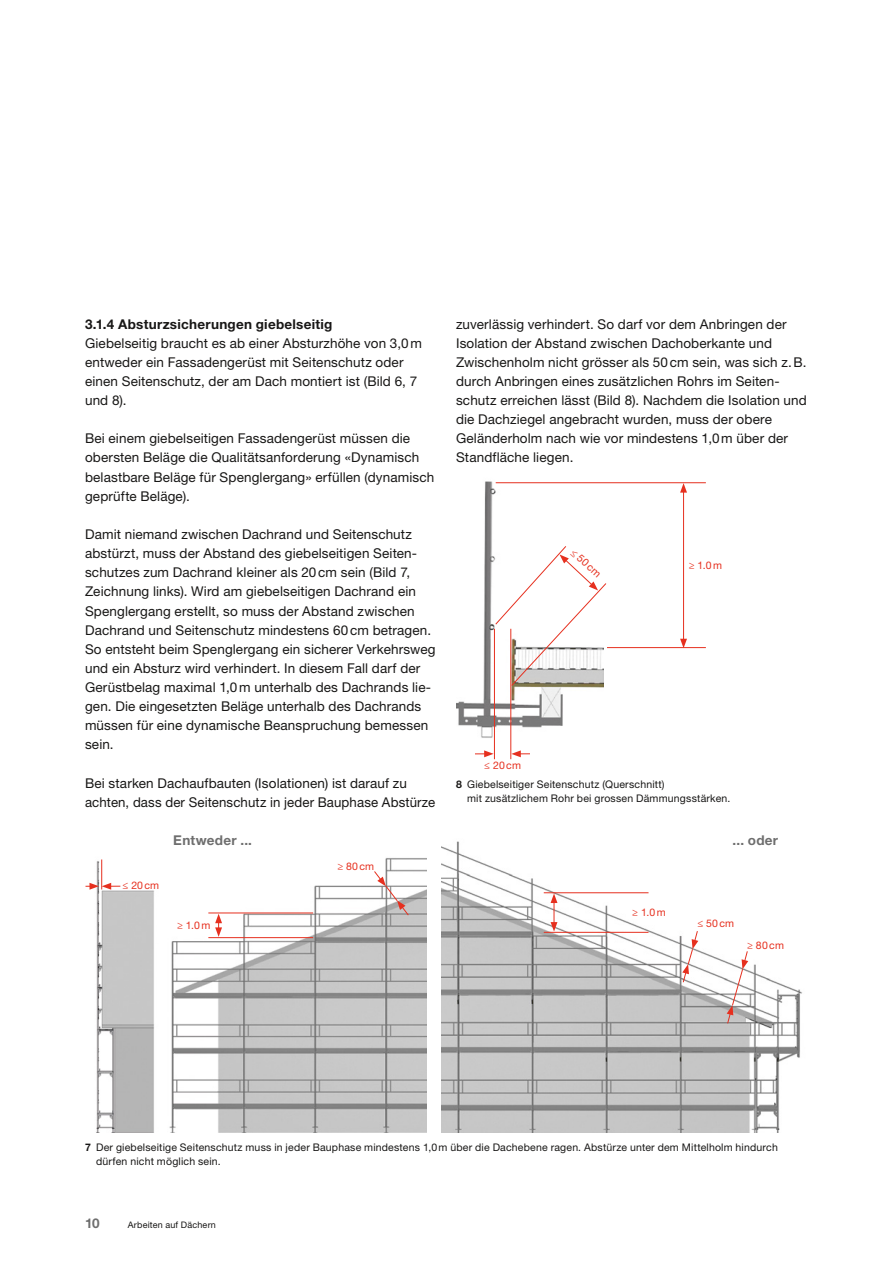
<style>
.page{position:relative;width:893px;height:1263px;background:#fff}
.page>*{position:absolute;margin:0;border:0;box-sizing:border-box;transform-origin:0 0}
.t1{font:13.5px/19.2px "Helvetica Neue LT Std";letter-spacing:.01em;color:#181716}
.t2{font:700 13.5px "Helvetica Neue LT Std";letter-spacing:.02em;color:#181716}
.t3{font:700 13.5px "Helvetica Neue LT Std";letter-spacing:.02em;color:#6e6e6e}
.t4{font:10.5px/13.8px "Helvetica Neue LT Std";letter-spacing:.02em;color:#181716}
.t5{font:10.5px "Helvetica Neue LT Std";letter-spacing:.025em;color:#e6301f}
.t6{font:9px "Helvetica Neue LT Std";letter-spacing:.025em;color:#181716}
.s1{font-weight:700}
</style>
<div class="page">
<img style="left:442px;top:841px;width:360px;height:291px">
<svg style="left:682px;top:930px;width:16px;height:53px"></svg>
<svg style="left:727px;top:950px;width:21px;height:74px"></svg>
<svg style="left:551px;top:893px;width:6px;height:38px"></svg>
<hr style="left:544px;top:932px;width:104px;height:1px;background:#e6301f">
<hr style="left:544px;top:892px;width:104px;height:1px;background:#e6301f">
<img style="left:85px;top:859px;width:69px;height:273px">
<img style="left:169px;top:858px;width:258px;height:274px">
<svg style="left:215px;top:914px;width:7px;height:23px"></svg>
<hr style="left:208px;top:937px;width:105px;height:1px;background:#e6301f">
<hr style="left:208px;top:912px;width:105px;height:1px;background:#e6301f">
<svg style="left:373px;top:870px;width:36px;height:46px"></svg>
<svg style="left:86px;top:883px;width:34px;height:7px"></svg>
<hr style="left:101px;top:859px;width:1px;height:30px;background:#e6301f">
<svg style="left:511px;top:750px;width:19px;height:7px"></svg>
<svg style="left:475px;top:750px;width:19px;height:7px"></svg>
<img style="left:456px;top:481px;width:148px;height:257px">
<hr style="left:683px;top:490px;width:1px;height:151px;background:#e6301f">
<svg style="left:680px;top:639px;width:7px;height:8px"></svg>
<svg style="left:680px;top:483px;width:7px;height:10px"></svg>
<svg style="left:495px;top:545px;width:112px;height:141px"></svg>
<hr style="left:494px;top:629px;width:1px;height:130px;background:#e6301f">
<hr style="left:510px;top:629px;width:1px;height:130px;background:#e6301f">
<hr style="left:496px;top:482px;width:210px;height:1px;background:#e6301f">
<hr style="left:607px;top:647px;width:99px;height:1px;background:#e6301f">
<p class="t2" style="left:85px;top:315px;width:249px">3.1.4 Absturzsicherungen giebelseitig</p>
<p class="t1" style="left:85px;top:333px;width:338px">Giebelseitig braucht es ab einer Absturzhöhe von 3,0m entweder ein Fassadengerüst mit Seitenschutz oder einen Seitenschutz, der am Dach montiert ist (Bild 6, 7 und 8).</p>
<p class="t1" style="left:85px;top:429px;width:351px">Bei einem giebelseitigen Fassadengerüst müssen die obersten Beläge die Qualitätsanforderung «Dynamisch belastbare Beläge für Spenglergang» erfüllen (dynamisch geprüfte Beläge).</p>
<p class="t1" style="left:85px;top:524px;width:352px">Damit niemand zwischen Dachrand und Seitenschutz abstürzt, muss der Abstand des giebelseitigen Seiten&shy;schutzes zum Dachrand kleiner als 20cm sein (Bild 7, Zeichnung links). Wird am giebelseitigen Dachrand ein Spenglergang erstellt, so muss der Abstand zwischen Dachrand und Seitenschutz mindestens 60cm betragen.<br>So entsteht beim Spenglergang ein sicherer Verkehrsweg und ein Absturz wird verhindert. In diesem Fall darf der Gerüstbelag maximal 1,0m unterhalb des Dachrands lie&shy;gen. Die eingesetzten Beläge unterhalb des Dachrands müssen für eine dynamische Beanspruchung bemessen sein.</p>
<p class="t1" style="left:85px;top:773px;width:352px">Bei starken Dachaufbauten (Isolationen) ist darauf zu achten, dass der Seitenschutz in jeder Bauphase Abstürze</p>
<p class="t5" style="left:123px;top:879px;width:38px">≤ 20cm</p>
<p class="t3" style="left:173px;top:832px;width:80px">Entweder ...</p>
<p class="t5" style="left:177px;top:919px;width:35px">≥ 1.0m</p>
<p class="t5" style="left:337px;top:859px;width:38px">≥ 80cm</p>
<p class="t1" style="left:456px;top:314px;width:352px">zuverlässig verhindert. So darf vor dem Anbringen der Isolation der Abstand zwischen Dachoberkante und Zwischenholm nicht grösser als 50cm sein, was sich z.B. durch Anbringen eines zusätzlichen Rohrs im Seiten&shy;schutz erreichen lässt (Bild 8). Nachdem die Isolation und die Dachziegel angebracht wurden, muss der obere Geländerholm nach wie vor mindestens 1,0m über der Standfläche liegen.</p>
<p class="t5" style="left:576px;top:546px;width:38px;rotate:42deg">≤ 50cm</p>
<p class="t5" style="left:484px;top:759px;width:38px">≤ 20cm</p>
<p class="t5" style="left:689px;top:559px;width:35px">≥ 1.0m</p>
<p class="t4" style="left:467px;top:777px;width:265px;text-indent:-11px"><span class="s1">8</span> Giebelseitiger Seitenschutz (Querschnitt)<br>mit zusätzlichem Rohr bei grossen Dämmungsstärken.</p>
<p class="t5" style="left:632px;top:906px;width:35px">≥ 1.0m</p>
<p class="t3" style="left:732px;top:832px;width:47px">... oder</p>
<p class="t5" style="left:697px;top:917px;width:38px">≤ 50cm</p>
<p class="t5" style="left:747px;top:939px;width:38px">≥ 80cm</p>
<p class="t4" style="left:96px;top:1140px;width:683px;text-indent:-11px"><span class="s1">7</span> Der giebelseitige Seitenschutz muss in jeder Bauphase mindestens 1,0m über die Dachebene ragen. Abstürze unter dem Mittelholm hindurch dürfen nicht möglich sein.</p>
<p class="t3" style="left:85px;top:1215px;width:16px">10</p>
<p class="t6" style="left:128px;top:1219px;width:90px">Arbeiten auf Dächern</p>
</div>
